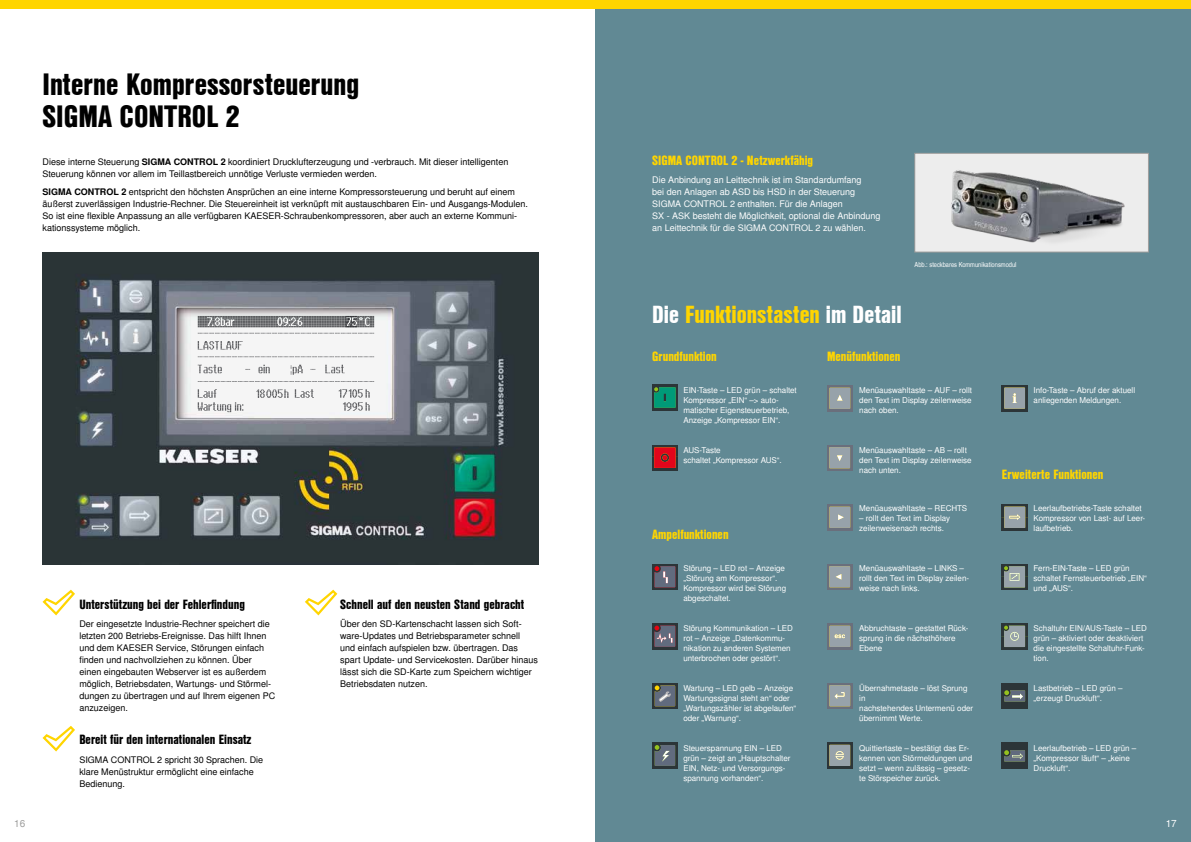
<style>
.page{position:relative;width:1191px;height:842px;background:#fff}
.page>*{position:absolute;margin:0;border:0;box-sizing:border-box;transform-origin:0 0}
.t1{font:30px/32px "Nimbus San L Bla Con";color:#000}
.t2{font:24px "Nimbus San L Bla Con";color:#ffd500}
.t3{font:13px "Nimbus San L Bla Con";color:#000}
.t4{font:13px "Nimbus San L Bla Con";color:#ffd500}
.t5{font:10px "Nimbus San L";color:#9d9d9c}
.t6{font:10px "Nimbus San L";color:#fff}
.t7{font:9px/12px "Nimbus San L";color:#000}
.t8{font:9px/12px "Nimbus San L";color:#fff}
.t9{font:8px/10px "Nimbus San L";color:#fff}
.t10{font:7px "Nimbus San L Reg Con";color:#fff}
.s1{font-weight:700}
.s2{color:#fff}
</style>
<div class="page">
<div style="left:595px;top:9px;width:596px;height:833px;background:#618994"></div>
<div style="left:0;top:0;width:1191px;height:9px;background:#ffd500"></div>
<svg style="left:652px;top:564px;width:25px;height:26px"></svg>
<svg style="left:1002px;top:743px;width:25px;height:25px"></svg>
<svg style="left:1002px;top:564px;width:25px;height:26px"></svg>
<svg style="left:1002px;top:386px;width:25px;height:25px"></svg>
<svg style="left:1002px;top:624px;width:25px;height:25px"></svg>
<svg style="left:1002px;top:683px;width:25px;height:26px"></svg>
<svg style="left:1002px;top:505px;width:25px;height:25px"></svg>
<svg style="left:827px;top:683px;width:25px;height:26px"></svg>
<svg style="left:827px;top:743px;width:25px;height:25px"></svg>
<svg style="left:827px;top:505px;width:25px;height:25px"></svg>
<svg style="left:827px;top:386px;width:25px;height:25px"></svg>
<svg style="left:827px;top:564px;width:25px;height:26px"></svg>
<svg style="left:827px;top:445px;width:25px;height:26px"></svg>
<svg style="left:827px;top:624px;width:25px;height:25px"></svg>
<svg style="left:652px;top:445px;width:25px;height:26px"></svg>
<svg style="left:652px;top:385px;width:25px;height:25px"></svg>
<svg style="left:652px;top:624px;width:25px;height:25px"></svg>
<svg style="left:652px;top:683px;width:25px;height:26px"></svg>
<svg style="left:652px;top:743px;width:25px;height:25px"></svg>
<img style="left:43px;top:252px;width:496px;height:312px">
<svg style="left:198px;top:341px;width:45px;height:9px"></svg>
<svg style="left:198px;top:365px;width:24px;height:9px"></svg>
<svg style="left:198px;top:389px;width:46px;height:24px"></svg>
<svg style="left:198px;top:333px;width:176px;height:1px"></svg>
<svg style="left:198px;top:357px;width:176px;height:1px"></svg>
<svg style="left:198px;top:381px;width:176px;height:1px"></svg>
<svg style="left:258px;top:365px;width:12px;height:9px"></svg>
<svg style="left:325px;top:365px;width:20px;height:9px"></svg>
<svg style="left:291px;top:365px;width:12px;height:10px"></svg>
<svg style="left:295px;top:389px;width:19px;height:9px"></svg>
<svg style="left:256px;top:389px;width:33px;height:9px"></svg>
<svg style="left:339px;top:389px;width:31px;height:22px"></svg>
<svg style="left:198px;top:316px;width:176px;height:11px;background:#808183"></svg>
<svg style="left:43px;top:590px;width:32px;height:25px"></svg>
<svg style="left:43px;top:726px;width:32px;height:25px"></svg>
<svg style="left:305px;top:590px;width:32px;height:25px"></svg>
<img style="left:916px;top:156px;width:228px;height:94px">
<div style="left:914px;top:153px;width:234px;height:99px;border:1px solid #9d9d9c"></div>
<h1 class="t1" style="left:43px;top:67px;width:318px">Interne Kompressorsteuerung<br>SIGMA CONTROL 2</h1>
<p class="t7" style="left:43px;top:156px;width:467px">Diese interne Steuerung <span class="s1">SIGMA CONTROL 2</span> koordiniert Drucklufterzeugung und ‑verbrauch. Mit dieser intelligenten<br>Steuerung können vor allem im Teillastbereich unnötige Verluste vermieden werden.</p>
<p class="t7" style="left:43px;top:186px;width:487px"><span class="s1">SIGMA CONTROL 2</span> entspricht den höchsten Ansprüchen an eine interne Kompressorsteuerung und beruht auf einem äußerst zuverlässigen Industrie-Rechner. Die Steuereinheit ist verknüpft mit austauschbaren Ein- und Ausgangs-Modulen.<br>So ist eine flexible Anpassung an alle verfügbaren KAESER-Schraubenkompressoren, aber auch an externe Kommuni&shy;kationssysteme möglich.</p>
<h3 class="t3" style="left:79px;top:594px;width:167px">Unterstützung bei der Fehlerfindung</h3>
<p class="t7" style="left:79px;top:618px;width:197px">Der eingesetzte Industrie-Rechner speichert die letzten 200 Betriebs-Ereignisse. Das hilft Ihnen und dem KAESER Service, Störungen einfach finden und nachvollziehen zu können. Über einen eingebauten Webserver ist es außerdem möglich, Betriebsdaten, Wartungs- und Störmel&shy;dungen zu übertragen und auf Ihrem eigenen PC anzuzeigen.</p>
<h3 class="t3" style="left:79px;top:729px;width:174px">Bereit für den internationalen Einsatz</h3>
<p class="t7" style="left:79px;top:754px;width:185px">SIGMA CONTROL 2 spricht 30 Sprachen. Die klare Menüstruktur ermöglicht eine einfache<br>Bedienung.</p>
<h3 class="t3" style="left:340px;top:594px;width:185px">Schnell auf den neusten Stand gebracht</h3>
<p class="t7" style="left:340px;top:618px;width:199px">Über den SD-Kartenschacht lassen sich Soft&shy;ware-Updates und Betriebsparameter schnell<br>und einfach aufspielen bzw. übertragen. Das spart Update- und Servicekosten. Darüber hinaus lässt sich die SD-Karte zum Speichern wichtiger Betriebsdaten nutzen.</p>
<h3 class="t4" style="left:652px;top:150px;width:162px">SIGMA CONTROL 2 - Netzwerkfähig</h3>
<p class="t8" style="left:652px;top:174px;width:230px">Die Anbindung an Leittechnik ist im Standardumfang<br>bei den Anlagen ab ASD bis HSD in der Steuerung SIGMA CONTROL 2 enthalten. Für die Anlagen<br>SX - ASK besteht die Möglichkeit, optional die Anbindung an Leittechnik für die SIGMA CONTROL 2 zu wählen.</p>
<p class="t10" style="left:914px;top:260px;width:103px">Abb.: steckbares Kommunikationsmodul</p>
<h2 class="t2" style="left:652px;top:296px;width:251px"><span class="s2">Die</span> Funktionstasten <span class="s2">im Detail</span></h2>
<h3 class="t4" style="left:652px;top:346px;width:66px">Grundfunktion</h3>
<h3 class="t4" style="left:827px;top:346px;width:75px">Menüfunktionen</h3>
<p class="t9" style="left:683px;top:385px;width:115px">EIN-Taste – LED grün – schaltet<br>Kompressor „EIN“ –&gt; auto&shy;matischer Eigensteuerbetrieb,<br>Anzeige „Kompressor EIN“.</p>
<p class="t9" style="left:683px;top:445px;width:100px">AUS-Taste<br>schaltet „Kompressor AUS“.</p>
<h3 class="t4" style="left:652px;top:524px;width:78px">Ampelfunktionen</h3>
<p class="t9" style="left:683px;top:563px;width:104px">Störung – LED rot – Anzeige „Störung am Kompressor“.<br>Kompressor wird bei Störung abgeschaltet.</p>
<p class="t9" style="left:683px;top:623px;width:111px">Störung Kommunikation – LED rot – Anzeige „Datenkommu&shy;nikation zu anderen Systemen unterbrochen oder gestört“.</p>
<p class="t9" style="left:683px;top:683px;width:114px">Wartung – LED gelb – Anzeige<br>Wartungssignal steht an“ oder „Wartungszähler ist abgelaufen“ oder „Warnung“.</p>
<p class="t9" style="left:683px;top:743px;width:109px">Steuerspannung EIN – LED grün – zeigt an „Hauptschalter<br>EIN, Netz- und Versorgungs&shy;spannung vorhanden“.</p>
<p class="t9" style="left:859px;top:385px;width:114px;text-align:justify">Menüauswahltaste – AUF – rollt den Text im Display zeilenweise nach oben.</p>
<p class="t9" style="left:859px;top:445px;width:114px">Menüauswahltaste – AB – rollt den Text im Display zeilenweise nach unten.</p>
<p class="t9" style="left:859px;top:503px;width:109px">Menüauswahltaste – RECHTS</p>
<p class="t9" style="left:859px;top:513px;width:92px">– rollt den Text im Display zeilenweisenach rechts.</p>
<p class="t9" style="left:859px;top:563px;width:111px">Menüauswahltaste – LINKS – rollt den Text im Display zeilen&shy;weise nach links.</p>
<p class="t9" style="left:859px;top:623px;width:111px">Abbruchtaste – gestattet Rück&shy;sprung in die nächsthöhere<br>Ebene</p>
<p class="t9" style="left:859px;top:683px;width:115px">Übernahmetaste – löst Sprung in<br>nachstehendes Untermenü oder übernimmt Werte.</p>
<p class="t9" style="left:859px;top:743px;width:114px">Quittiertaste – bestätigt das Er&shy;kennen von Störmeldungen und setzt – wenn zulässig – gesetz&shy;te Störspeicher zurück.</p>
<p class="t9" style="left:1033px;top:385px;width:103px">Info-Taste – Abruf der aktuell anliegenden Meldungen.</p>
<h3 class="t4" style="left:1002px;top:464px;width:103px">Erweiterte Funktionen</h3>
<p class="t9" style="left:1033px;top:503px;width:113px">Leerlaufbetriebs-Taste schaltet<br>Kompressor von Last- auf Leer&shy;laufbetrieb.</p>
<p class="t9" style="left:1033px;top:563px;width:115px">Fern-EIN-Taste – LED grün schaltet Fernsteuerbetrieb „EIN“ und „AUS“.</p>
<p class="t9" style="left:1033px;top:623px;width:115px">Schaltuhr EIN/AUS-Taste – LED grün – aktiviert oder deaktiviert die eingestellte Schaltuhr-Funk&shy;tion.</p>
<p class="t9" style="left:1033px;top:683px;width:90px">Lastbetrieb – LED grün – „erzeugt Druckluft“.</p>
<p class="t9" style="left:1033px;top:743px;width:104px">Leerlaufbetrieb – LED grün – „Kompressor läuft“ – „keine<br>Druckluft“.</p>
<p class="t5" style="left:14px;top:817px;width:13px">16</p>
<p class="t6" style="left:1165px;top:817px;width:13px">17</p>
</div>
